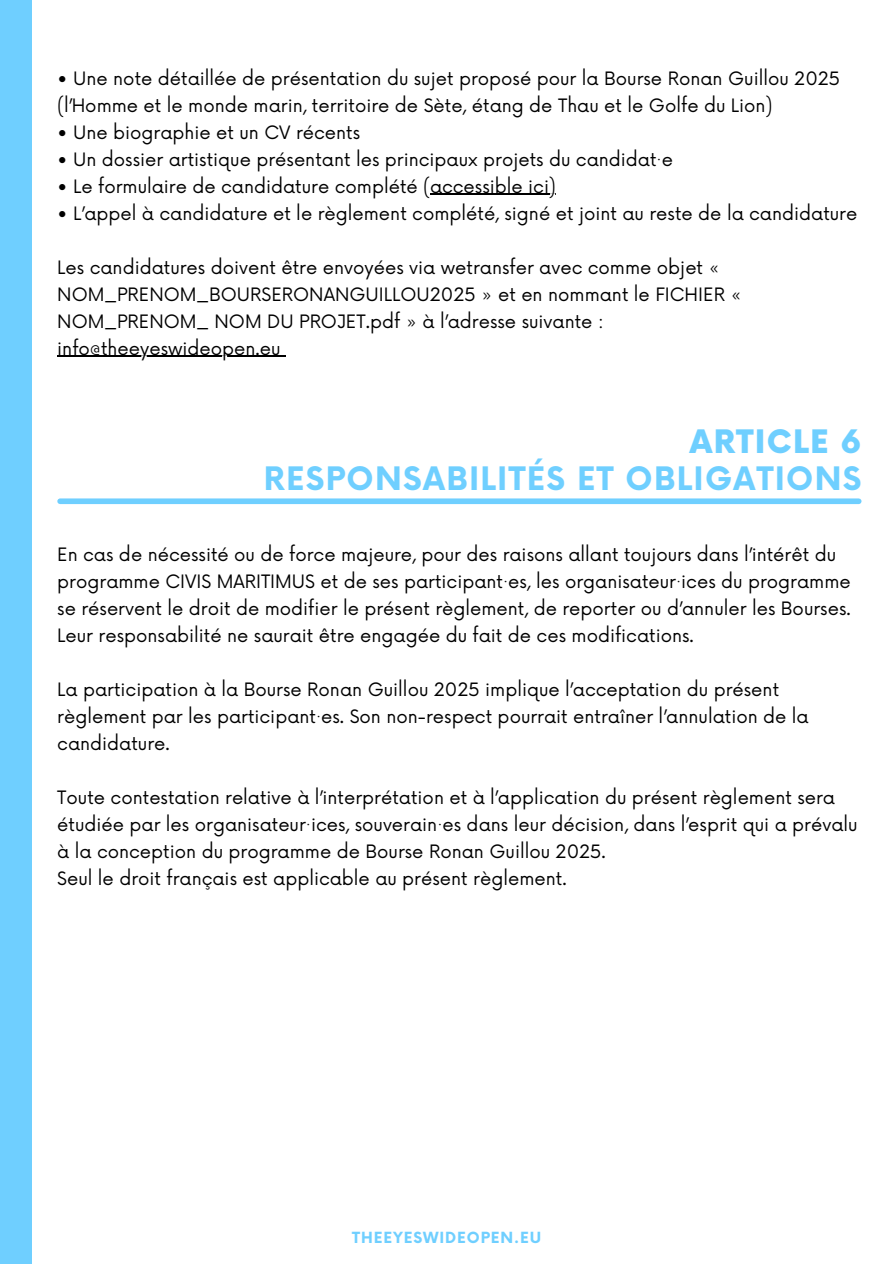
<style>
.page{position:relative;width:894px;height:1264px;background:#fff}
.page>*{position:absolute;margin:0;border:0;box-sizing:border-box;transform-origin:0 0}
.t1{font:700 31.5px/37.2px "Now";letter-spacing:.04em;color:#6fcfff;text-align:right}
.t2{font:18px/27px "Now";color:#000}
.t3{font:700 15px "Now";letter-spacing:.06em;color:#6fcfff}
.s1{font-weight:900}
</style>
<div class="page">
<div style="left:0;top:0;width:31px;height:1263px;background:#6fcfff"></div>
<hr style="left:430px;top:194px;width:119px;height:1px;background:#000">
<hr style="left:57px;top:356px;width:223px;height:1px;background:#000">
<div style="left:60px;top:498px;width:798px;height:6px;background:#6fcfff"></div>
<h2 class="t2" style="left:57px;top:65px;width:784px">• Une note détaillée de présentation du sujet proposé pour la Bourse Ronan Guillou 2025 (l’Homme et le monde marin, territoire de Sète, étang de Thau et le Golfe du Lion)</h2>
<h2 class="t2" style="left:57px;top:119px;width:304px">• Une biographie et un CV récents</h2>
<h2 class="t2" style="left:57px;top:146px;width:617px">• Un dossier artistique présentant les principaux projets du candidat·e</h2>
<h2 class="t2" style="left:57px;top:173px;width:500px">• Le formulaire de candidature complété (accessible ici)</h2>
<h2 class="t2" style="left:57px;top:200px;width:801px">• L’appel à candidature et le règlement complété, signé et joint au reste de la candidature</h2>
<h2 class="t2" style="left:57px;top:254px;width:686px">Les candidatures doivent être envoyées via wetransfer avec comme objet «<br>NOM_PRENOM_BOURSERONANGUILLOU2025 » et en nommant le FICHIER «<br>NOM_PRENOM_ NOM DU PROJET.pdf » à l’adresse suivante :</h2>
<h1 class="t2" style="left:57px;top:335px;width:225px">info@theeyeswideopen.eu</h1>
<p class="t1" style="left:264px;top:424px;width:599px"><span class="s1">ARTICLE 6<br></span>RESPONSABILITÉS ET OBLIGATIONS</p>
<h2 class="t2" style="left:57px;top:541px;width:794px">En cas de nécessité ou de force majeure, pour des raisons allant toujours dans l’intérêt du programme CIVIS MARITIMUS et de ses participant·es, les organisateur·ices du programme se réservent le droit de modifier le présent règlement, de reporter ou d’annuler les Bourses.<br>Leur responsabilité ne saurait être engagée du fait de ces modifications.</h2>
<h2 class="t2" style="left:57px;top:676px;width:752px">La participation à la Bourse Ronan Guillou 2025 implique l’acceptation du présent règlement par les participant·es. Son non-respect pourrait entraîner l’annulation de la candidature.</h2>
<p class="t2" style="left:57px;top:784px;width:801px">Toute contestation relative à l’interprétation et à l’application du présent règlement sera étudiée par les organisateur·ices, souverain·es dans leur décision, dans l’esprit qui a prévalu à la conception du programme de Bourse Ronan Guillou 2025.<br>Seul le droit français est applicable au présent règlement.</p>
<h2 class="t3" style="left:352px;top:1229px;width:190px">THEEYESWIDEOPEN.EU</h2>
</div>
